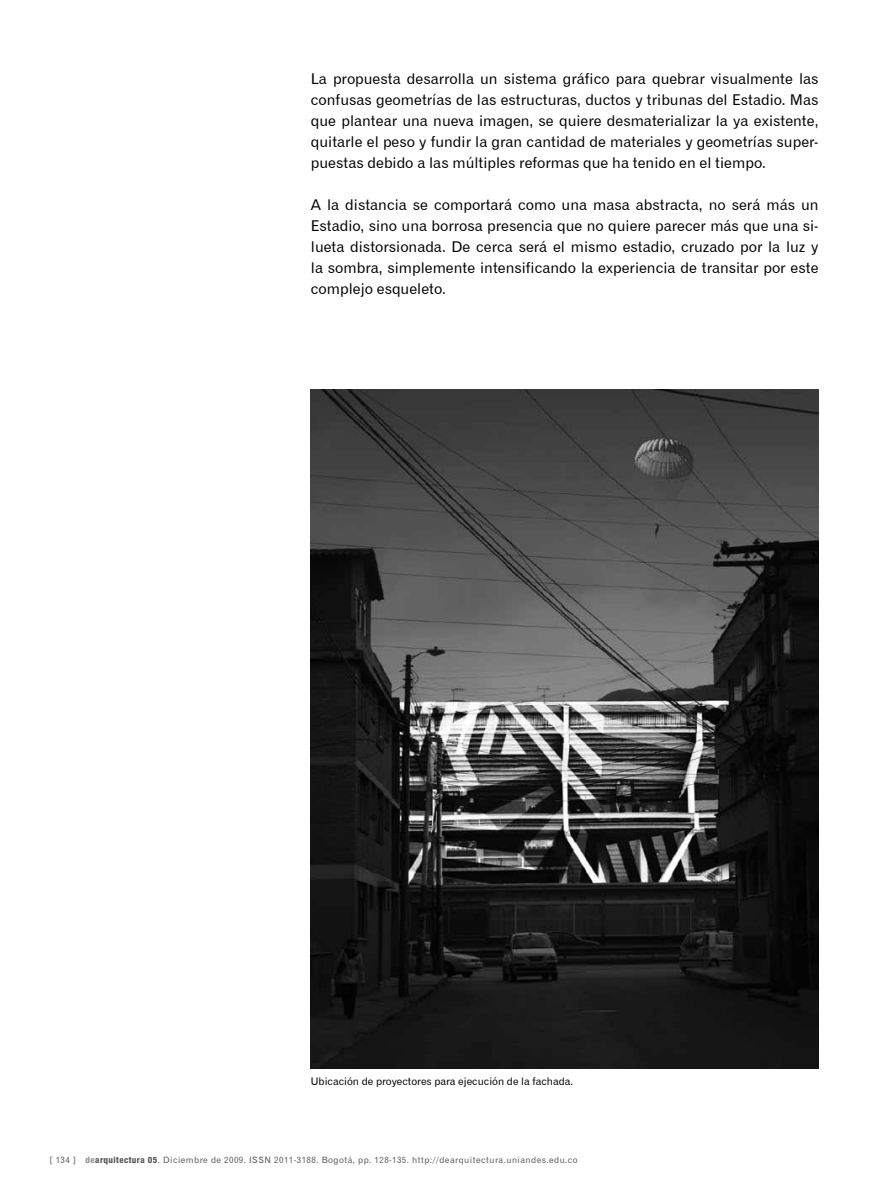
<style>
.page{position:relative;width:893px;height:1191px;background:#fff}
.page>*{position:absolute;margin:0;border:0;box-sizing:border-box;transform-origin:0 0}
.t1{font:14.88px/21px "Gothic 720 BT Roman B";color:#000;text-align:justify}
.t2{font:10.5px "Gothic 720 BT Roman B";color:#000}
.t3{font:8.75px "Gothic 720 BT Roman B";letter-spacing:.05em;color:#58595b}
.s1{font-family:"Helvetica 87";font-weight:800;font-stretch:condensed;color:#939598}
.s2{font-family:"Helvetica 87";font-weight:800;font-stretch:condensed}
</style>
<div class="page">
<img style="left:311px;top:389px;width:508px;height:679px">
<p class="t1" style="left:311px;top:68px;width:509px">La propuesta desarrolla un sistema gráfico para quebrar visualmente las confusas geometrías de las estructuras, ductos y tribunas del Estadio. Mas que plantear una nueva imagen, se quiere desmaterializar la ya existente, quitarle el peso y fundir la gran cantidad de materiales y geometrías super&shy;puestas debido a las múltiples reformas que ha tenido en el tiempo.</p>
<p class="t1" style="left:311px;top:194px;width:509px">A la distancia se comportará como una masa abstracta, no será más un Estadio, sino una borrosa presencia que no quiere parecer más que una si&shy;lueta distorsionada. De cerca será el mismo estadio, cruzado por la luz y la sombra, simplemente intensificando la experiencia de transitar por este complejo esqueleto.</p>
<p class="t2" style="left:311px;top:1074px;width:264px">Ubicación de proyectores para ejecución de la fachada.</p>
<p class="t3" style="left:50px;top:1154px;width:530px">[ 134 ] <span class="s1">de</span><span class="s2">arquitectura 05</span>. Diciembre de 2009. ISSN 2011-3188. Bogotá, pp. 128-135. http://dearquitectura.uniandes.edu.co</p>
</div>
